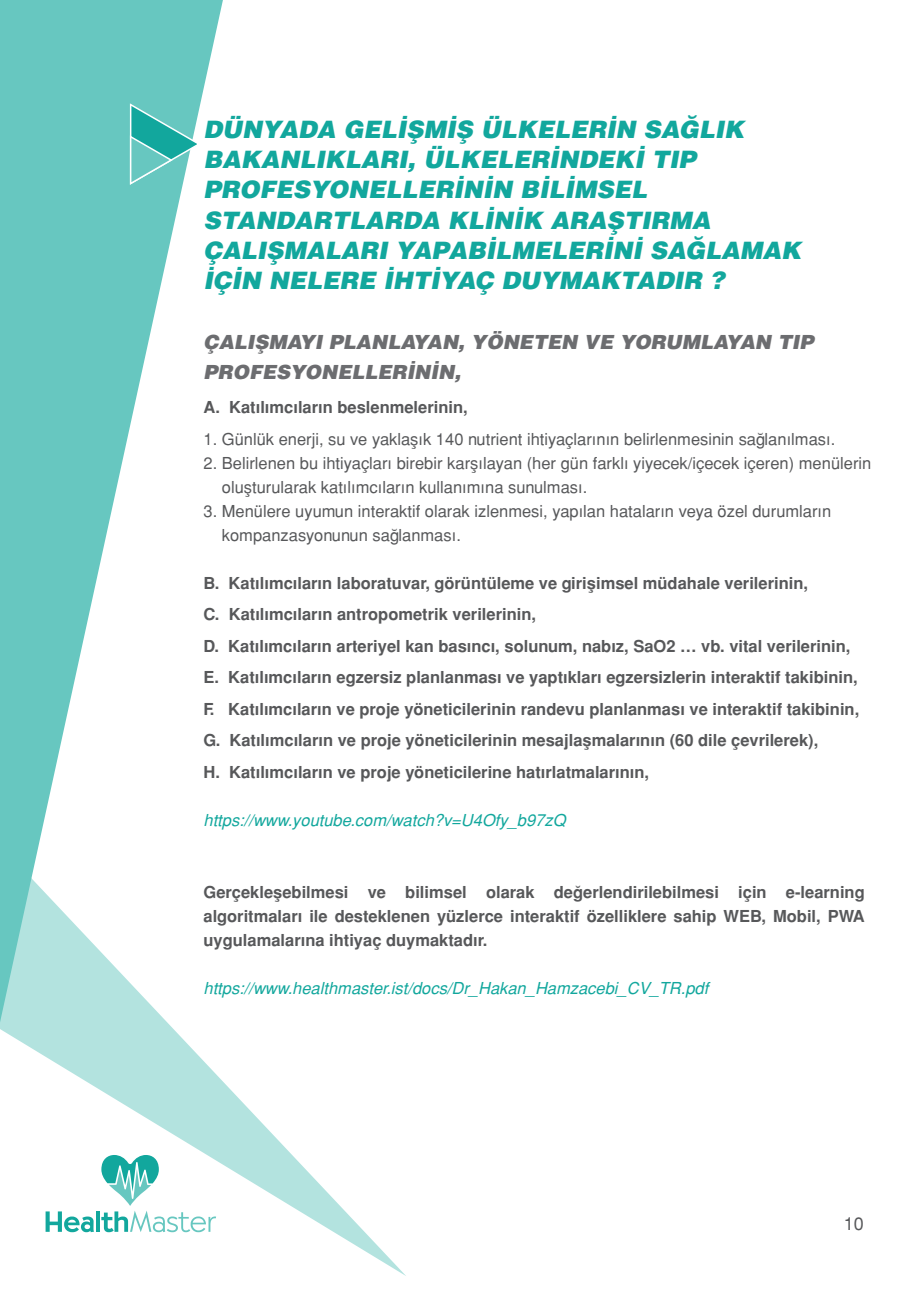
<style>
.page{position:relative;width:919px;height:1289px;background:#fff}
.page>*{position:absolute;margin:0;border:0;box-sizing:border-box;transform-origin:0 0}
.t1{font:24px/30px "Helvetica Black Italic Tr";color:#12a79d}
.t2{font:19.5px/30px "Helvetica Black Italic Tr";color:#6c6d70}
.t3{font:18px "Helvetica Normal Tr";color:#57585a}
.t4{font:700 16.5px/31.5px "Helvetica Tr";color:#57585a}
.t5{font:16.5px/24px "Helvetica Normal Tr";color:#57585a}
.t6{font:italic 16.5px "Helvetica Tr";color:#12a79d}
</style>
<div class="page">
<svg style="left:0;top:0;width:223px;height:838px;fill:#67c7c0"></svg>
<svg style="left:0;top:838px;width:406px;height:438px"></svg>
<svg style="left:129px;top:102px;width:72px;height:84px"></svg>
<h1 class="t1" style="left:203px;top:114px;width:599px">DÜNYADA GELİŞMİŞ ÜLKELERİN SAĞLIK BAKANLIKLARI, ÜLKELERİNDEKİ TIP PROFESYONELLERİNİN BİLİMSEL STANDARTLARDA KLİNİK ARAŞTIRMA ÇALIŞMALARI YAPABİLMELERİNİ SAĞLAMAK İÇİN NELERE İHTİYAÇ DUYMAKTADIR ?</h1>
<p class="t2" style="left:203px;top:327px;width:611px">ÇALIŞMAYI PLANLAYAN, YÖNETEN VE YORUMLAYAN TIP<br>PROFESYONELLERİNİN,</p>
<p class="t4" style="left:203px;top:391px;width:266px">A. Katılımcıların beslenmelerinin,</p>
<p class="t5" style="left:203px;top:427px;width:633px">1. Günlük enerji, su ve yaklaşık 140 nutrient ihtiyaçlarının belirlenmesinin sağlanılması.</p>
<p class="t5" style="left:222px;top:451px;width:651px;text-indent:-18px">2. Belirlenen bu ihtiyaçları birebir karşılayan (her gün farklı yiyecek/içecek içeren) menülerin oluşturularak katılımcıların kullanımına sunulması.</p>
<p class="t5" style="left:222px;top:499px;width:611px;text-indent:-18px">3. Menülere uyumun interaktif olarak izlenmesi, yapılan hataların veya özel durumların kompanzasyonunun sağlanması.</p>
<p class="t4" style="left:203px;top:567px;width:657px">B. Katılımcıların laboratuvar, görüntüleme ve girişimsel müdahale verilerinin,<br>C. Katılımcıların antropometrik verilerinin,<br>D. Katılımcıların arteriyel kan basıncı, solunum, nabız, SaO2 … vb. vital verilerinin, E. Katılımcıların egzersiz planlanması ve yaptıkları egzersizlerin interaktif takibinin, F. Katılımcıların ve proje yöneticilerinin randevu planlanması ve interaktif takibinin, G. Katılımcıların ve proje yöneticilerinin mesajlaşmalarının (60 dile çevrilerek),<br>H. Katılımcıların ve proje yöneticilerine hatırlatmalarının,</p>
<p class="t6" style="left:203px;top:810px;width:363px">https://www.youtube.com/watch?v=U4Ofy_b97zQ</p>
<p class="t4" style="left:203px;top:880px;width:662px;line-height:24px;text-align:justify">Gerçekleşebilmesi ve bilimsel olarak değerlendirilebilmesi için e-learning algoritmaları ile desteklenen yüzlerce interaktif özelliklere sahip WEB, Mobil, PWA uygulamalarına ihtiyaç duymaktadır.</p>
<p class="t6" style="left:203px;top:978px;width:506px">https://www.healthmaster.ist/docs/Dr_Hakan_Hamzacebi_CV_TR.pdf</p>
<p class="t3" style="left:843px;top:1213px;width:22px">10</p>
</div>
